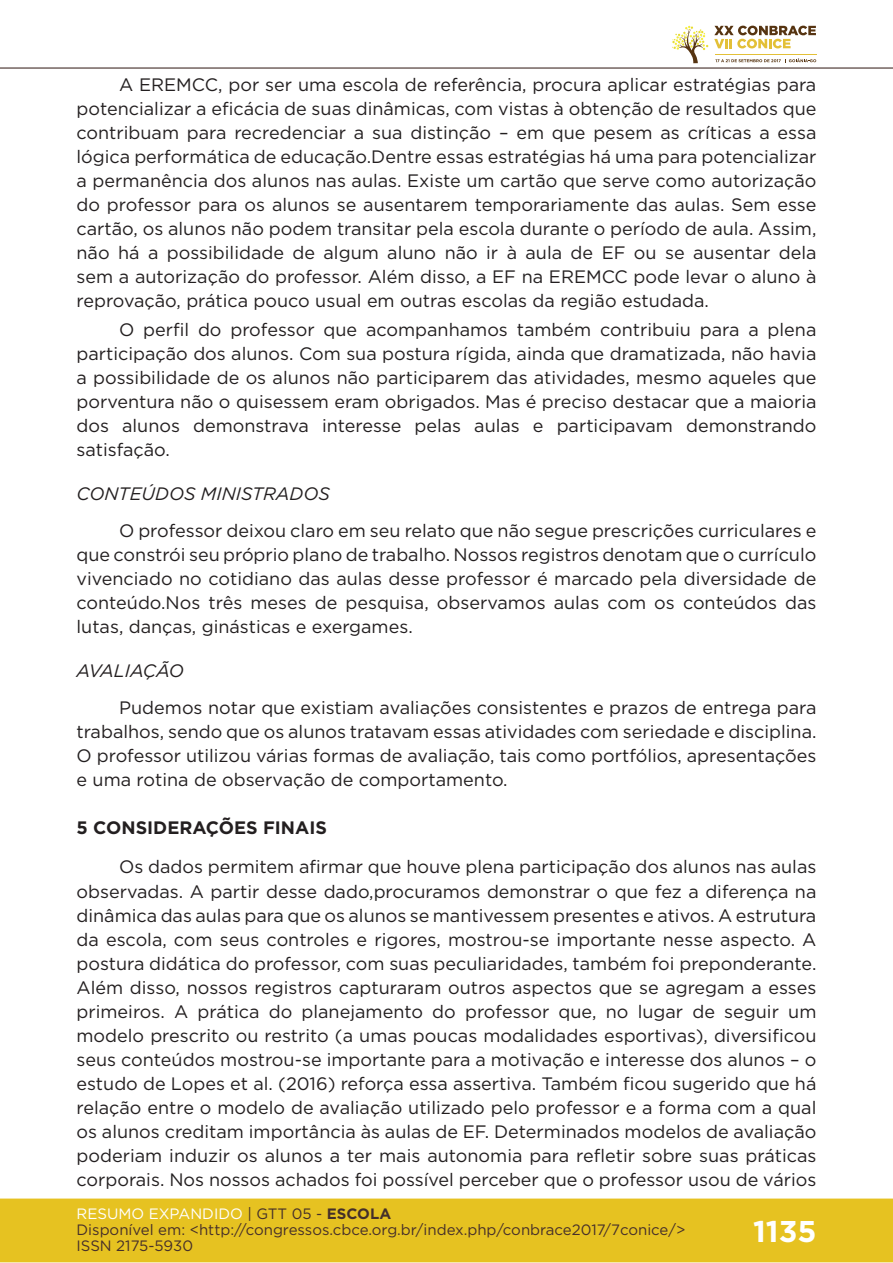
<style>
.page{position:relative;width:893px;height:1263px;background:#fff}
.page>*{position:absolute;margin:0;border:0;box-sizing:border-box;transform-origin:0 0}
.t1{font:700 30px "Gotham";color:#fff}
.t2{font:18px/24px "Gotham";color:#231f20;text-align:justify}
.t3{font:italic 18px "Gotham";color:#231f20}
.t4{font:700 18px "Gotham";color:#231f20}
.t5{font:italic 18px "Gotham";letter-spacing:-.025em;color:#231f20}
.t6{font:15px/16px "Gotham";color:#462f2a}
.s1{color:#fff}
.s2{color:#442f2a}
.s3{font-weight:700;color:#442f2a}
</style>
<div class="page">
<div style="left:0;top:1198px;width:893px;height:64px;background:#e6c221;border:2px solid #e6c221"></div>
<hr style="left:0;top:67px;width:893px;height:2px;background:#442f2a">
<svg style="left:672px;top:26px;width:144px;height:37px"></svg>
<p class="t2" style="left:77px;top:72px;width:741px;text-indent:43px">A EREMCC, por ser uma escola de referência, procura aplicar estratégias para potencializar a eficácia de suas dinâmicas, com vistas à obtenção de resultados que contribuam para recredenciar a sua distinção – em que pesem as críticas a essa lógica performática de educação.Dentre essas estratégias há uma para potencializar a permanência dos alunos nas aulas. Existe um cartão que serve como autorização do professor para os alunos se ausentarem temporariamente das aulas. Sem esse cartão, os alunos não podem transitar pela escola durante o período de aula. Assim, não há a possibilidade de algum aluno não ir à aula de EF ou se ausentar dela sem a autorização do professor. Além disso, a EF na EREMCC pode levar o aluno à reprovação, prática pouco usual em outras escolas da região estudada.</p>
<p class="t2" style="left:77px;top:317px;width:741px;text-indent:43px">O perfil do professor que acompanhamos também contribuiu para a plena participação dos alunos. Com sua postura rígida, ainda que dramatizada, não havia a possibilidade de os alunos não participarem das atividades, mesmo aqueles que porventura não o quisessem eram obrigados. Mas é preciso destacar que a maioria dos alunos demonstrava interesse pelas aulas e participavam demonstrando satisfação.</p>
<p class="t3" style="left:77px;top:482px;width:255px">CONTEÚDOS MINISTRADOS</p>
<p class="t2" style="left:77px;top:518px;width:741px;text-indent:43px">O professor deixou claro em seu relato que não segue prescrições curriculares e que constrói seu próprio plano de trabalho. Nossos registros denotam que o currículo vivenciado no cotidiano das aulas desse professor é marcado pela diversidade de conteúdo.Nos três meses de pesquisa, observamos aulas com os conteúdos das lutas, danças, ginásticas e exergames.</p>
<p class="t5" style="left:77px;top:659px;width:109px">AVALIAÇÃO</p>
<p class="t2" style="left:77px;top:695px;width:741px;text-indent:43px">Pudemos notar que existiam avaliações consistentes e prazos de entrega para trabalhos, sendo que os alunos tratavam essas atividades com seriedade e disciplina.<br>O professor utilizou várias formas de avaliação, tais como portfólios, apresentações e uma rotina de observação de comportamento.</p>
<p class="t4" style="left:77px;top:816px;width:252px">5 CONSIDERAÇÕES FINAIS</p>
<p class="t2" style="left:77px;top:855px;width:741px;text-indent:43px">Os dados permitem afirmar que houve plena participação dos alunos nas aulas observadas. A partir desse dado,procuramos demonstrar o que fez a diferença na dinâmica das aulas para que os alunos se mantivessem presentes e ativos. A estrutura da escola, com seus controles e rigores, mostrou-se importante nesse aspecto. A postura didática do professor, com suas peculiaridades, também foi preponderante.<br>Além disso, nossos registros capturaram outros aspectos que se agregam a esses primeiros. A prática do planejamento do professor que, no lugar de seguir um modelo prescrito ou restrito (a umas poucas modalidades esportivas), diversificou seus conteúdos mostrou-se importante para a motivação e interesse dos alunos – o estudo de Lopes et al. (2016) reforça essa assertiva. Também ficou sugerido que há relação entre o modelo de avaliação utilizado pelo professor e a forma com a qual os alunos creditam importância às aulas de EF. Determinados modelos de avaliação poderiam induzir os alunos a ter mais autonomia para refletir sobre suas práticas corporais. Nos nossos achados foi possível perceber que o professor usou de vários</p>
<p class="t6" style="left:77px;top:1205px;width:610px"><span class="s1">RESUMO EXPANDIDO</span> <span class="s2">| GTT 05 -</span> <span class="s3">ESCOLA<br></span>Disponível em: &lt;http://congressos.cbce.org.br/index.php/conbrace2017/7conice/&gt;<br>ISSN 2175-5930</p>
<h1 class="t1" style="left:753px;top:1212px;width:65px">1135</h1>
</div>
